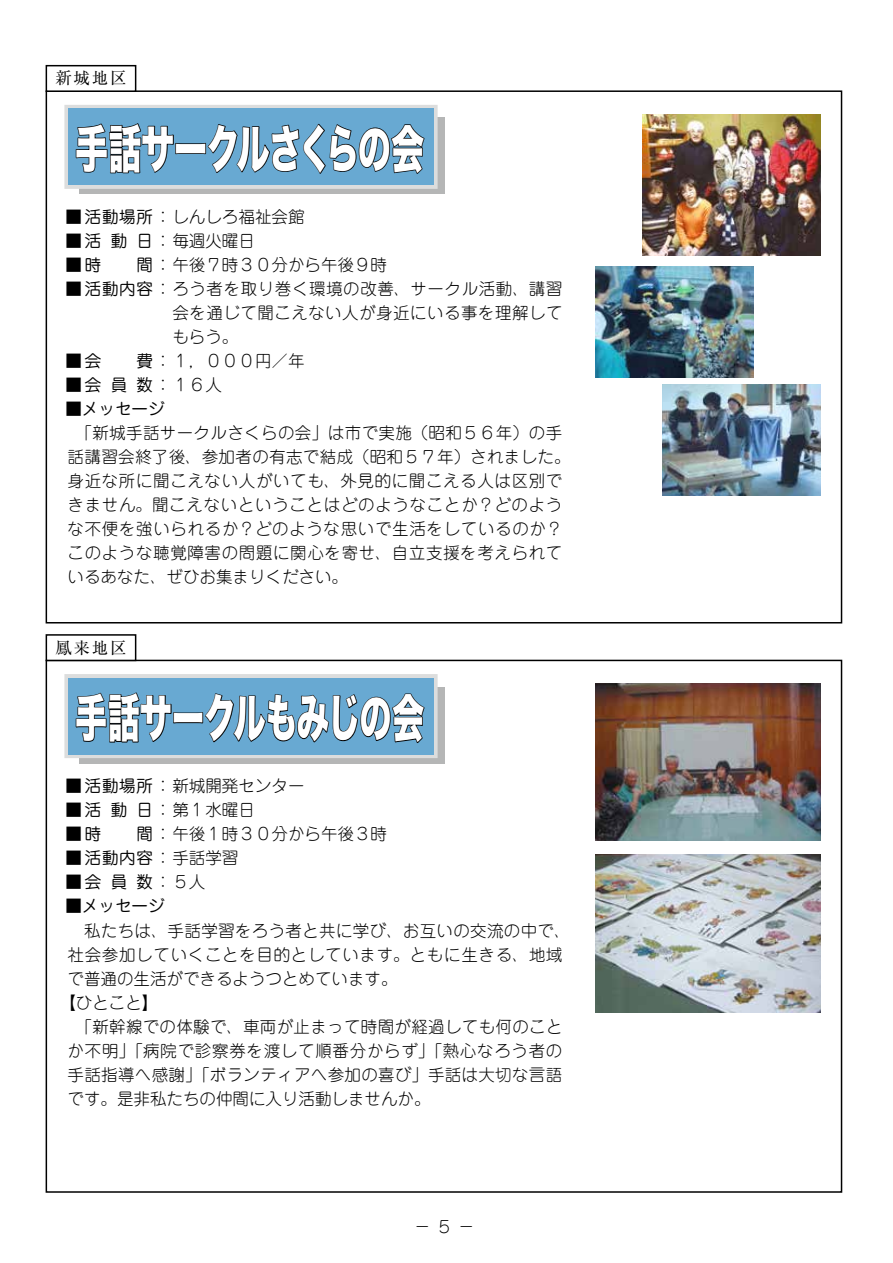
<style>
.page{position:relative;width:893px;height:1263px;background:#fff}
.page>*{position:absolute;margin:0;border:0;box-sizing:border-box;transform-origin:0 0}
.t1{font:51px "Hira Kaku Std N W8";letter-spacing:-.015em;color:#fff;scale:.65 1}
.t2{font:51px "Hira Kaku Std N W8";letter-spacing:-.015em;color:#fff;scale:.63 1}
.t3{font:300 16.5px/24px "Jun 101 Pro";letter-spacing:.025em;color:#000}
.t4{font:300 16.5px "Jun 101 Pro";color:#000}
.t5{font:16.5px "Jun 201 Pro";color:#000}
.t6{font:300 16.5px "Jun 101 Pro";letter-spacing:.045em;color:#000}
.t7{font:16.5px "Ryumin Pro";letter-spacing:.105em;color:#000}
.s1{font-family:"Jun 201 Pro";font-weight:400}
.s2{font-family:"Jun 101 Pro";font-weight:300}
</style>
<div class="page">
<div style="left:46px;top:65px;width:90px;height:27px;border:2px solid #000"></div>
<div style="left:79px;top:118px;width:365px;height:76px;background:#b5b6b6"></div>
<div style="left:64px;top:105px;width:374px;height:84px;border:8px solid #dcdddd"></div>
<div style="left:68px;top:109px;width:366px;height:76px;background:#68a9d2"></div>
<svg style="left:75px;top:64px;width:351px;height:110px"></svg>
<img style="left:596px;top:266px;width:158px;height:111px">
<img style="left:643px;top:114px;width:177px;height:142px">
<img style="left:662px;top:385px;width:158px;height:110px">
<div style="left:46px;top:634px;width:90px;height:27px;border:2px solid #000"></div>
<div style="left:79px;top:687px;width:365px;height:76px;background:#b5b6b6"></div>
<div style="left:64px;top:674px;width:374px;height:84px;border:8px solid #dcdddd"></div>
<div style="left:68px;top:678px;width:366px;height:76px;background:#68a9d2"></div>
<svg style="left:75px;top:622px;width:351px;height:121px"></svg>
<img style="left:596px;top:683px;width:224px;height:158px">
<img style="left:596px;top:855px;width:224px;height:157px">
<p class="t7" style="left:55px;top:65px;width:73px">新城地区</p>
<h1 class="t1" style="left:75px;top:121px;width:539px">手話サークルさくらの会</h1>
<p class="t4" style="left:66px;top:203px;width:240px"><span class="s1">■ 活動場所</span>：しんしろ福祉会館</p>
<p class="t3" style="left:66px;top:227px;width:191px"><span class="s1">■活動日</span>：毎週火曜日</p>
<p class="t5" style="left:66px;top:251px;width:37px">■時</p>
<p class="t3" style="left:66px;top:275px;width:498px"><span class="s1">■活動内容</span>：ろう者を取り巻く環境の改善、サークル活動、講習</p>
<p class="t4" style="left:137px;top:251px;width:252px"><span class="s1">間</span>：午後７時３０分から午後９時</p>
<p class="t3" style="left:172px;top:299px;width:392px">会を通じて聞こえない人が身近にいる事を理解してもらう。</p>
<p class="t5" style="left:66px;top:347px;width:37px">■会</p>
<p class="t5" style="left:66px;top:371px;width:158px">■会員数<span class="s2">：１６人</span></p>
<p class="t5" style="left:66px;top:395px;width:100px">■メッセージ</p>
<p class="t3" style="left:137px;top:347px;width:169px"><span class="s1">費</span>：１，０００円／年</p>
<p class="t3" style="left:68px;top:419px;width:504px">　「新城手話サークルさくらの会」は市で実施（昭和５６年）の手話講習会終了後、参加者の有志で結成（昭和５７年）されました。身近な所に聞こえない人がいても、外見的に聞こえる人は区別できません。聞こえないということはどのようなことか？どのような不便を強いられるか？どのような思いで生活をしているのか？このような聴覚障害の問題に関心を寄せ、自立支援を考えられているあなた、ぜひお集まりください。</p>
<p class="t7" style="left:55px;top:634px;width:73px">鳳来地区</p>
<h1 class="t2" style="left:75px;top:690px;width:556px">手話サークルもみじの会</h1>
<p class="t4" style="left:66px;top:773px;width:240px"><span class="s1">■ 活動場所</span>：新城開発センター</p>
<p class="t3" style="left:66px;top:796px;width:191px"><span class="s1">■活動日</span>：第１水曜日</p>
<p class="t5" style="left:66px;top:820px;width:37px">■時</p>
<p class="t5" style="left:66px;top:844px;width:174px">■活動内容<span class="s2">：手話学習</span></p>
<p class="t5" style="left:66px;top:868px;width:141px">■会員数<span class="s2">：５人</span></p>
<p class="t5" style="left:66px;top:892px;width:100px">■メッセージ</p>
<p class="t4" style="left:137px;top:821px;width:252px"><span class="s1">間</span>：午後１時３０分から午後３時</p>
<p class="t3" style="left:68px;top:917px;width:504px">　私たちは、手話学習をろう者と共に学び、お互いの交流の中で、</p>
<p class="t3" style="left:68px;top:941px;width:496px">社会参加していくことを目的としています。ともに生きる、地域</p>
<p class="t4" style="left:68px;top:966px;width:332px">で普通の生活ができるようつとめています。</p>
<p class="t3" style="left:59px;top:989px;width:100px">【ひとこと】</p>
<p class="t3" style="left:68px;top:1013px;width:496px">　「新幹線での体験で、車両が止まって時間が経過しても何のこと</p>
<p class="t6" style="left:68px;top:1038px;width:496px">か不明」「病院で診察券を渡して順番分からず」「熱心なろう者の</p>
<p class="t3" style="left:68px;top:1061px;width:496px">手話指導へ感謝」「ボランティアへ参加の喜び」手話は大切な言語</p>
<p class="t4" style="left:68px;top:1086px;width:365px">です。是非私たちの仲間に入り活動しませんか。</p>
<p class="t3" style="left:414px;top:1213px;width:62px">－ ５ －</p>
</div>
